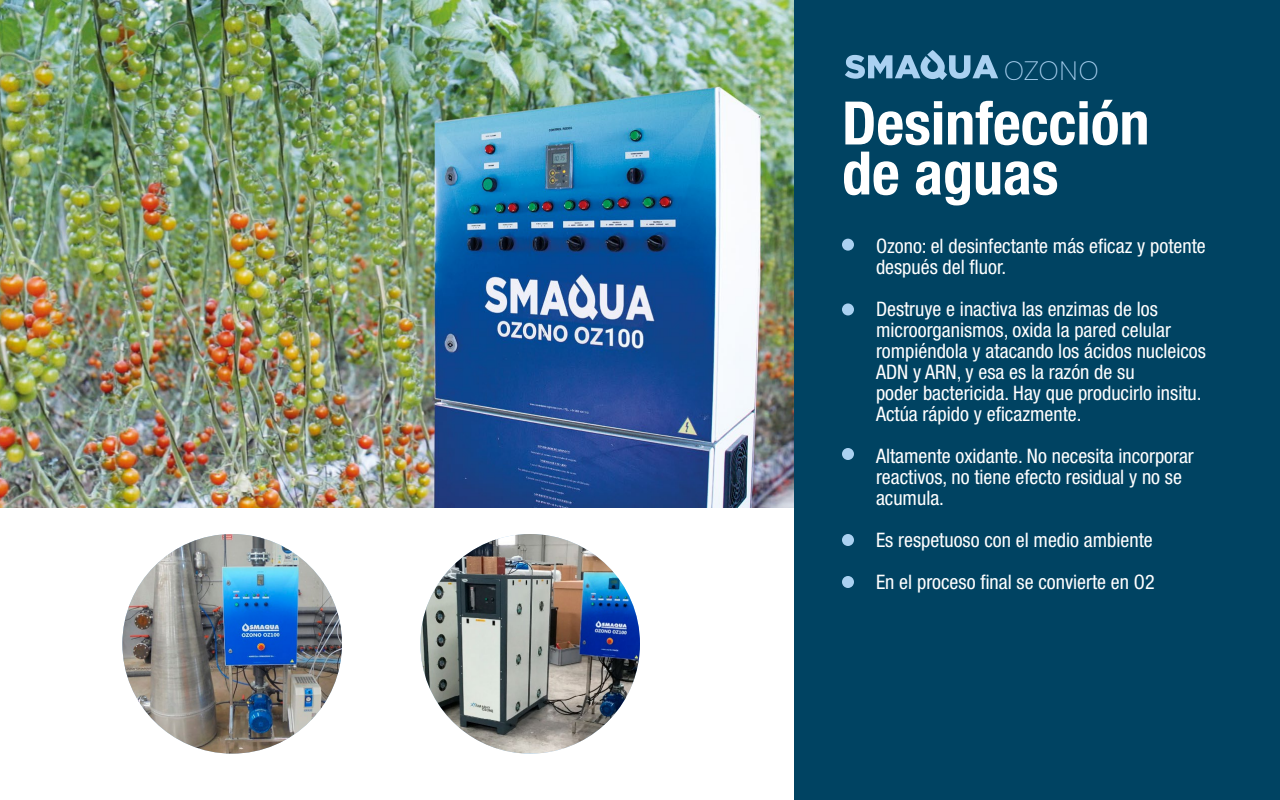
<style>
.page{position:relative;width:1280px;height:800px;background:#fff}
.page>*{position:absolute;margin:0;border:0;box-sizing:border-box;transform-origin:0 0}
.t1{font:700 condensed 60px/50px "Helvetica Neue LT Std";color:#fff}
.t2{font:200 27.5px "Lota Grotesque Alt 3";letter-spacing:-.01em;color:#aad1f1}
.t3{font:condensed 20px/21px "Helvetica Neue LT Std";color:#fff}
</style>
<div class="page">
<div style="left:794px;top:0;width:486px;height:800px;background:#004362"></div>
<div style="left:842px;top:239px;width:12px;height:12px;background:#aad1f1;border-radius:50%"></div>
<div style="left:842px;top:303px;width:12px;height:12px;background:#aad1f1;border-radius:50%"></div>
<div style="left:842px;top:448px;width:12px;height:12px;background:#aad1f1;border-radius:50%"></div>
<div style="left:842px;top:534px;width:12px;height:12px;background:#aad1f1;border-radius:50%"></div>
<div style="left:842px;top:576px;width:12px;height:12px;background:#aad1f1;border-radius:50%"></div>
<svg style="left:845px;top:50px;width:153px;height:30px"></svg>
<img style="left:0;top:0;width:794px;height:508px">
<img style="left:122px;top:534px;width:220px;height:220px;border-radius:110px">
<img style="left:420px;top:534px;width:220px;height:219px;border-radius:108px">
<h2 class="t2" style="left:1004px;top:56px;width:97px">OZONO</h2>
<h1 class="t1" style="left:842px;top:97px;width:309px">Desinfección de aguas</h1>
<p class="t3" style="left:876px;top:235px;width:331px">Ozono: el desinfectante más eficaz y potente después del fluor.</p>
<p class="t3" style="left:876px;top:298px;width:331px">Destruye e inactiva las enzimas de los microorganismos, oxida la pared celular rompiéndola y atacando los ácidos nucleicos ADN y ARN, y esa es la razón de su<br>poder bactericida. Hay que producirlo insitu.<br>Actúa rápido y eficazmente.</p>
<p class="t3" style="left:876px;top:445px;width:319px">Altamente oxidante. No necesita incorporar reactivos, no tiene efecto residual y no se acumula.</p>
<p class="t3" style="left:876px;top:519px;width:280px;line-height:42px">Es respetuoso con el medio ambiente<br>En el proceso final se convierte en O2</p>
</div>
